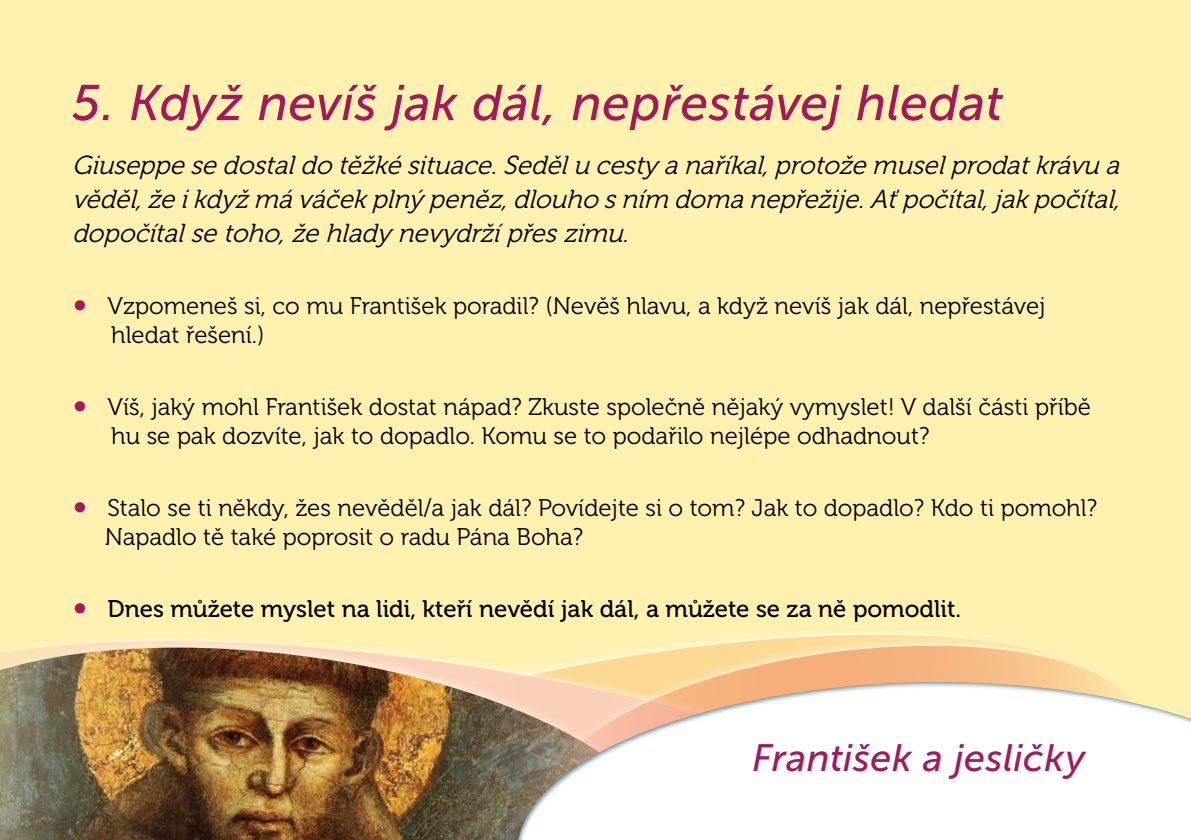
<style>
.page{position:relative;width:1191px;height:840px;background:#fff}
.page>*{position:absolute;margin:0;border:0;box-sizing:border-box;transform-origin:0 0}
.t1{font:italic 50px "Museo Sans 500";letter-spacing:.01em;color:#a21a5b}
.t2{font:italic 38px "Museo Sans 500";letter-spacing:.01em;color:#a21a5b}
.t3{font:italic 26px/34px "Museo 300";color:#000;text-align:justify}
.t4{font:24px/28.8px "Museo 300";color:#000}
.t5{font:24px "Museo 500";color:#000}
.s1{font-size:36px;color:#a21a5b}
.s2{font-family:"Museo 300";font-size:36px;color:#a21a5b}
</style>
<div class="page">
<div style="left:0;top:0;width:1191px;height:839px;background:#fff1b0"></div>
<svg style="left:53px;top:637px;width:300px;height:10px;fill:#fff1be"></svg>
<img style="left:0;top:647px;width:524px;height:192px">
<svg style="left:544px;top:631px;width:542px;height:38px"></svg>
<div style="left:497px;top:669px;width:694px;height:170px;background:#3e6a7e;opacity:.75"></div>
<h1 class="t1" style="left:72px;top:75px;width:932px">5. Když nevíš jak dál, nepřestávej hledat</h1>
<p class="t3" style="left:72px;top:149px;width:1056px">Giuseppesedostaldo těžkésituace.Sedělu cestyanaříkal,protožemuselprodatkrávu a věděl,žeikdyžmáváčekplnýpeněz,dlouho sním domanepřežij e.Aťpočítal,j akpočítal, dopočítalsetoho,žehladynevydržípřeszimu.</p>
<p class="t4" style="left:111px;top:292px;width:936px;text-indent:-39px"><span class="s1">•</span> Vzpomeneš si, co mu František poradil? (Nevěš hlavu, a když nevíš jak dál, nepřestávej hledat řešení.)</p>
<p class="t4" style="left:111px;top:393px;width:981px;text-indent:-39px"><span class="s1">•</span> Víš, jaký mohl František dostat nápad? Zkuste společně nějaký vymyslet! V další části příbě hu se pak dozvíte, jak to dopadlo. Komu se to podařilo nejlépe odhadnout?</p>
<p class="t4" style="left:105px;top:493px;width:993px;text-indent:-33px"><span class="s1">•</span> Stalo se ti někdy, žes nevěděl/a jak dál? Povídejte si o tom? Jak to dopadlo? Kdo ti pomohl?<br>Napadlo tě také poprosit o radu Pána Boha?</p>
<p class="t5" style="left:72px;top:595px;width:891px"><span class="s2">•</span> Dnes můžete myslet na lidi, kteří nevědí jak dál, a můžete se za ně pomodlit.</p>
<h2 class="t2" style="left:752px;top:736px;width:334px">František a jesličky</h2>
</div>
